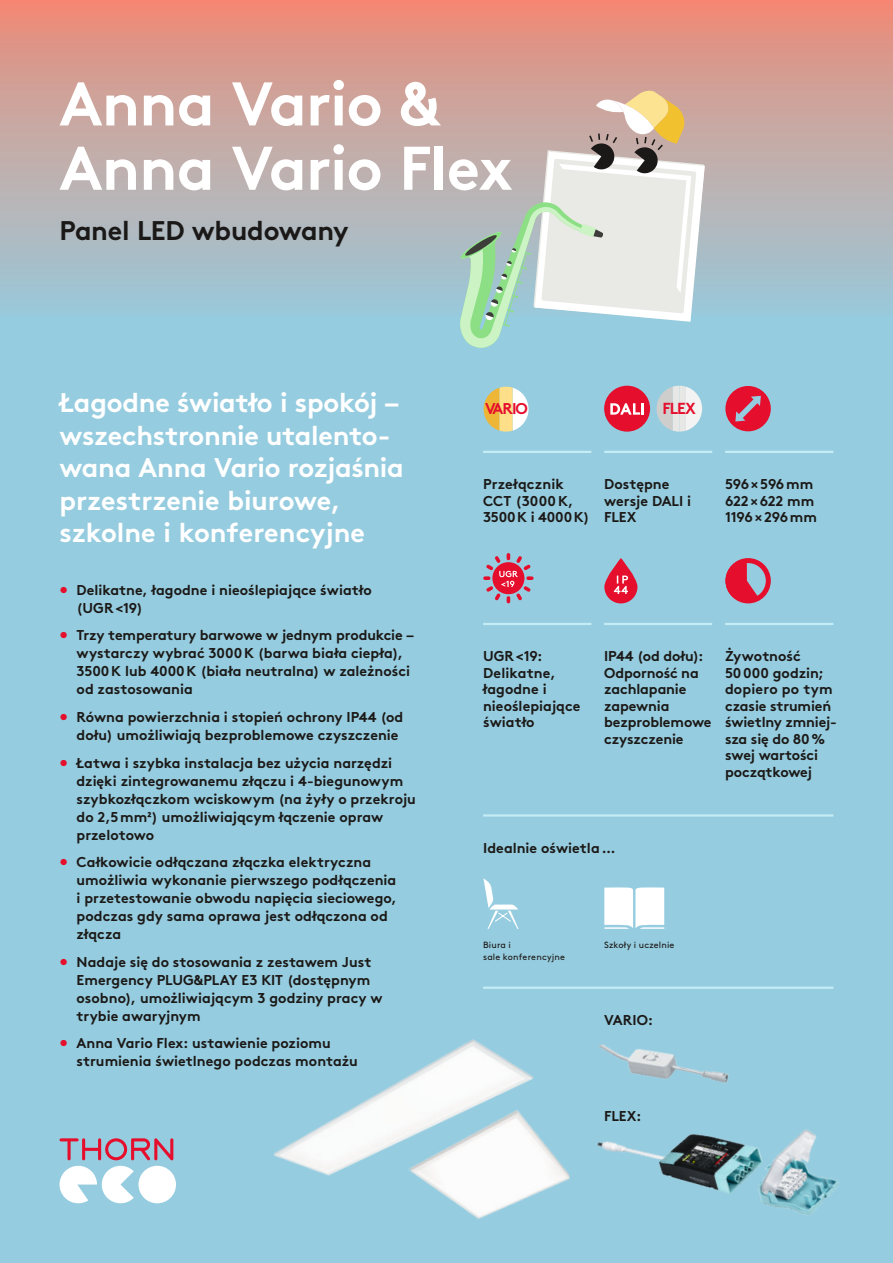
<style>
.page{position:relative;width:893px;height:1263px;background:#96ccdf}
.page>*{position:absolute;margin:0;border:0;box-sizing:border-box;transform-origin:0 0}
.Headline_Zweizeiler{font:700 61.5px/64.3px "Brown";letter-spacing:-.01em;color:#fff}
.Subheadline_white_18{font:700 27px/32.4px "Brown";letter-spacing:-.01em;color:#fff}
.Subheadline_black_18{font:700 27px "Brown";letter-spacing:-.01em;color:#1b1917}
.t1{font:700 16.05px "Brown";color:#e50e2c}
.t2{font:700 15.6px "Brown";letter-spacing:-.07em;color:#e50e2c}
.Highlight_Icons_9_5{font:700 14.25px/16.5px "Brown";color:#1b1917}
.Headline_Running_Tex{font:700 14.25px "Brown";color:#1b1917}
.Highlight_Icons_9_5-2{font:700 14.25px/16.5px "Brown";letter-spacing:-.02em;color:#1b1917}
.Application_Icons_6p{font:9px/12px "Brown";letter-spacing:.02em;color:#1b1917}
.s1{color:#e50e2c}
</style>
<div class="page">
<div style="left:0;top:0;width:893px;height:317px;background:linear-gradient(to bottom,#eb8d79,#98cbdc)"></div>
<svg style="left:459px;top:91px;width:246px;height:257px;background:#c9cdc6"></svg>
<img style="left:597px;top:1044px;width:242px;height:171px">
<svg style="left:483px;top:553px;width:51px;height:50px"></svg>
<svg style="left:725px;top:386px;width:46px;height:45px"></svg>
<svg style="left:726px;top:559px;width:33px;height:43px"></svg>
<div style="left:725px;top:558px;width:46px;height:45px;border:5px solid #e50e2c;border-radius:50%"></div>
<svg style="left:604px;top:887px;width:60px;height:42px;background:#f2f8fb"></svg>
<svg style="left:604px;top:558px;width:33px;height:45px"></svg>
<svg style="left:614px;top:576px;width:14px;height:18px"></svg>
<hr style="left:483px;top:814px;width:350px;height:3px;background:#c4ecf5">
<hr style="left:483px;top:986px;width:350px;height:3px;background:#c4ecf5">
<hr style="left:725px;top:451px;width:108px;height:2px;background:#c4ecf5">
<hr style="left:725px;top:623px;width:108px;height:2px;background:#c4ecf5">
<hr style="left:604px;top:451px;width:108px;height:2px;background:#c4ecf5">
<hr style="left:604px;top:623px;width:108px;height:2px;background:#c4ecf5">
<hr style="left:483px;top:451px;width:108px;height:2px;background:#c4ecf5">
<hr style="left:483px;top:623px;width:108px;height:2px;background:#c4ecf5">
<div style="left:604px;top:386px;width:46px;height:46px;background:#e50e2c;border-radius:50%"></div>
<svg style="left:610px;top:403px;width:34px;height:12px"></svg>
<svg style="left:657px;top:386px;width:45px;height:46px"></svg>
<svg style="left:483px;top:878px;width:35px;height:51px"></svg>
<img style="left:430px;top:1132px;width:140px;height:87px">
<img style="left:273px;top:1039px;width:262px;height:146px">
<svg style="left:484px;top:387px;width:45px;height:45px"></svg>
<div style="left:138px;top:1166px;width:38px;height:37px;background:#fff;border-radius:50%"></div>
<svg style="left:60px;top:1138px;width:113px;height:65px"></svg>
<p class="Headline_Zweizeiler" style="left:60px;top:65px;width:454px">Anna Vario &amp;<br>Anna Vario Flex</p>
<p class="Subheadline_black_18" style="left:60px;top:209px;width:291px">Panel LED wbudowany</p>
<p class="Subheadline_white_18" style="left:60px;top:384px;width:346px">Łagodne światło i spokój – wszechstronnie utalento&shy;wana Anna Vario rozjaśnia przestrzenie biurowe, szkolne i konferencyjne</p>
<p class="Highlight_Icons_9_5" style="left:77px;top:579px;width:297px;line-height:18px;text-indent:-17px"><span class="s1">•</span> Delikatne, łagodne i nieoślepiające światło (UGR&lt;19)</p>
<p class="Highlight_Icons_9_5" style="left:77px;top:625px;width:339px;line-height:18px;text-indent:-17px"><span class="s1">•</span> Trzy temperatury barwowe w jednym produkcie – wystarczy wybrać 3000K (barwa biała ciepła), 3500K lub 4000K (biała neutralna) w zależności od zastosowania</p>
<p class="Highlight_Icons_9_5" style="left:77px;top:706px;width:328px;line-height:18px;text-indent:-17px"><span class="s1">•</span> Równa powierzchnia i stopień ochrony IP44 (od dołu) umożliwiają bezproblemowe czyszczenie</p>
<p class="Highlight_Icons_9_5" style="left:77px;top:752px;width:341px;line-height:18px;text-indent:-17px"><span class="s1">•</span> Łatwa i szybka instalacja bez użycia narzędzi dzięki zintegrowanemu złączu i 4-biegunowym szybkozłączkom wciskowym (na żyły o przekroju do 2,5mm²) umożliwiającym łączenie opraw przelotowo</p>
<p class="Highlight_Icons_9_5" style="left:77px;top:852px;width:322px;line-height:18px;text-indent:-17px"><span class="s1">•</span> Całkowicie odłączana złączka elektryczna umożliwia wykonanie pierwszego podłączenia i przetestowanie obwodu napięcia sieciowego, podczas gdy sama oprawa jest odłączona od złącza</p>
<p class="Highlight_Icons_9_5" style="left:77px;top:951px;width:308px;line-height:18px;text-indent:-17px"><span class="s1">•</span> Nadaje się do stosowania z zestawem Just Emergency PLUG&amp;PLAY E3 KIT (dostępnym osobno), umożliwiającym 3 godziny pracy w trybie awaryjnym</p>
<p class="Highlight_Icons_9_5" style="left:77px;top:1033px;width:283px;line-height:18px;text-indent:-17px"><span class="s1">•</span> Anna Vario Flex: ustawienie poziomu strumienia świetlnego podczas montażu</p>
<p class="t2" style="left:485px;top:396px;width:44px">VARIO</p>
<p class="t1" style="left:662px;top:395px;width:35px">FLEX</p>
<p class="Highlight_Icons_9_5" style="left:483px;top:474px;width:108px">Przełącznik<br>CCT (3000K,<br>3500K i 4000K)</p>
<p class="Highlight_Icons_9_5" style="left:604px;top:474px;width:88px">Dostępne wersje DALI i<br>FLEX</p>
<p class="Highlight_Icons_9_5-2" style="left:725px;top:474px;width:93px">596×596mm<br>622×622 mm<br>1196×296mm</p>
<p class="Highlight_Icons_9_5" style="left:483px;top:646px;width:99px">UGR&lt;19:<br>Delikatne, łagodne i nieoślepiające światło</p>
<p class="Highlight_Icons_9_5" style="left:604px;top:646px;width:109px">IP44 (od dołu):<br>Odporność na zachlapanie zapewnia bezproblemowe czyszczenie</p>
<p class="Highlight_Icons_9_5" style="left:725px;top:646px;width:113px">Żywotność<br>50000 godzin; dopiero po tym czasie strumień świetlny zmniej&shy;sza się do 80% swej wartości początkowej</p>
<p class="Headline_Running_Tex" style="left:483px;top:836px;width:134px">Idealnie oświetla…</p>
<p class="Application_Icons_6p" style="left:483px;top:938px;width:83px">Biura i<br>sale konferencyjne</p>
<p class="Application_Icons_6p" style="left:604px;top:938px;width:72px">Szkoły i uczelnie</p>
<p class="Headline_Running_Tex" style="left:604px;top:1008px;width:50px">VARIO:</p>
<p class="Headline_Running_Tex" style="left:604px;top:1104px;width:39px">FLEX:</p>
</div>
